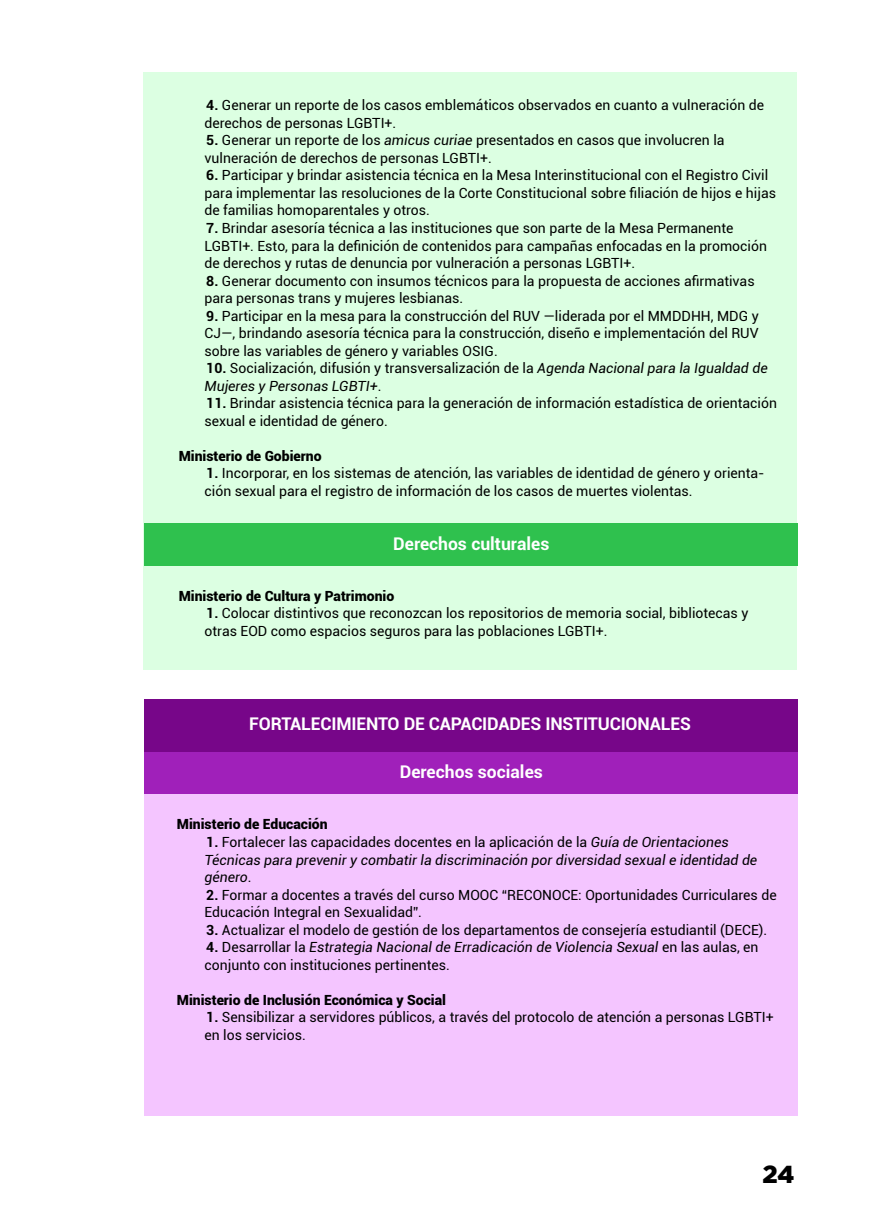
<style>
.page{position:relative;width:874px;height:1221px;background:#fff}
.page>*{position:absolute;margin:0;border:0;box-sizing:border-box;transform-origin:0 0}
.t1{font:900 24.5px "Gotham";color:#000}
.t2{font:700 17.5px "Roboto";letter-spacing:-.01em;color:#fff}
.t3{font:14px/17.5px "Roboto";color:#000}
.t4{font:italic 14px/17.5px "Roboto";color:#000}
.t5{font:900 14px "Roboto";color:#000}
.s1{font-weight:700}
.s2{font-style:italic}
.s3{font-weight:700;font-style:normal}
.s4{font-style:normal}
</style>
<div class="page">
<div style="left:143px;top:72px;width:653px;height:598px;background:#dcffe2"></div>
<div style="left:144px;top:523px;width:653px;height:42px;background:#2fc14e"></div>
<div style="left:144px;top:779px;width:653px;height:336px;background:#f4c5ff"></div>
<div style="left:144px;top:751px;width:653px;height:42px;background:#a020ba"></div>
<div style="left:144px;top:699px;width:653px;height:52px;background:#770689"></div>
<p class="t3" style="left:204px;top:96px;width:561px"><span class="s1">4.</span> Generar un reporte de los casos emblemáticos observados en cuanto a vulneración de derechos de personas LGBTI+.</p>
<p class="t3" style="left:204px;top:131px;width:521px"><span class="s1">5.</span> Generar un reporte de los <span class="s2">amicus curiae</span> presentados en casos que involucren la vulneración de derechos de personas LGBTI+.</p>
<p class="t3" style="left:204px;top:166px;width:572px"><span class="s1">6.</span> Participar y brindar asistencia técnica en la Mesa Interinstitucional con el Registro Civil para implementar las resoluciones de la Corte Constitucional sobre filiación de hijos e hijas de familias homoparentales y otros.</p>
<p class="t3" style="left:204px;top:219px;width:563px"><span class="s1">7.</span> Brindar asesoría técnica a las instituciones que son parte de la Mesa Permanente<br>LGBTI+. Esto, para la definición de contenidos para campañas enfocadas en la promoción de derechos y rutas de denuncia por vulneración a personas LGBTI+.</p>
<p class="t3" style="left:204px;top:271px;width:551px"><span class="s1">8.</span> Generar documento con insumos técnicos para la propuesta de acciones afirmativas para personas trans y mujeres lesbianas.</p>
<p class="t3" style="left:204px;top:306px;width:555px;text-align:justify"><span class="s1">9.</span> Participar en la mesa para la construcción del RUV —liderada por el MMDDHH, MDG y CJ—, brindando asesoría técnica para la construcción, diseño e implementación del RUV sobre las variables de género y variables OSIG.</p>
<p class="t4" style="left:204px;top:359px;width:564px"><span class="s3">10.</span> <span class="s4">Socialización, difusión y transversalización de la</span> Agenda Nacional para la Igualdad de<br>Mujeres y Personas LGBTI+<span class="s4">.</span></p>
<p class="t3" style="left:204px;top:394px;width:573px"><span class="s1">11.</span> Brindar asistencia técnica para la generación de información estadística de orientación sexual e identidad de género.</p>
<p class="t5" style="left:178px;top:445px;width:144px">Ministerio de Gobierno</p>
<p class="t3" style="left:204px;top:464px;width:561px"><span class="s1">1.</span> Incorporar, en los sistemas de atención, las variables de identidad de género y orienta&shy;ción sexual para el registro de información de los casos de muertes violentas.</p>
<p class="t2" style="left:393px;top:531px;width:157px">Derechos culturales</p>
<p class="t5" style="left:178px;top:585px;width:217px">Ministerio de Cultura y Patrimonio</p>
<p class="t3" style="left:204px;top:604px;width:545px"><span class="s1">1.</span> Colocar distintivos que reconozcan los repositorios de memoria social, bibliotecas y otras EOD como espacios seguros para las poblaciones LGBTI+.</p>
<p class="t2" style="left:249px;top:711px;width:443px">FORTALECIMIENTO DE CAPACIDADES INSTITUCIONALES</p>
<p class="t2" style="left:399px;top:759px;width:144px">Derechos sociales</p>
<p class="t5" style="left:177px;top:814px;width:152px">Ministerio de Educación</p>
<p class="t4" style="left:204px;top:832px;width:554px"><span class="s3">1.</span> <span class="s4">Fortalecer las capacidades docentes en la aplicación de la</span> Guía de Orientaciones<br>Técnicas para prevenir y combatir la discriminación por diversidad sexual e identidad de género<span class="s4">.</span></p>
<p class="t3" style="left:204px;top:885px;width:573px"><span class="s1">2.</span> Formar a docentes a través del curso MOOC “RECONOCE: Oportunidades Curriculares de<br>Educación Integral en Sexualidad”.</p>
<p class="t3" style="left:206px;top:920px;width:562px"><span class="s1">3.</span> Actualizar el modelo de gestión de los departamentos de consejería estudiantil (DECE).</p>
<p class="t3" style="left:204px;top:937px;width:555px"><span class="s1">4.</span> Desarrollar la <span class="s2">Estrategia Nacional de Erradicación de Violencia Sexual</span> en las aulas, en conjunto con instituciones pertinentes.</p>
<p class="t5" style="left:177px;top:989px;width:271px">Ministerio de Inclusión Económica y Social</p>
<p class="t3" style="left:204px;top:1007px;width:570px"><span class="s1">1.</span> Sensibilizar a servidores públicos, a través del protocolo de atención a personas LGBTI+ en los servicios.</p>
<h1 class="t1" style="left:762px;top:1159px;width:34px">24</h1>
</div>
